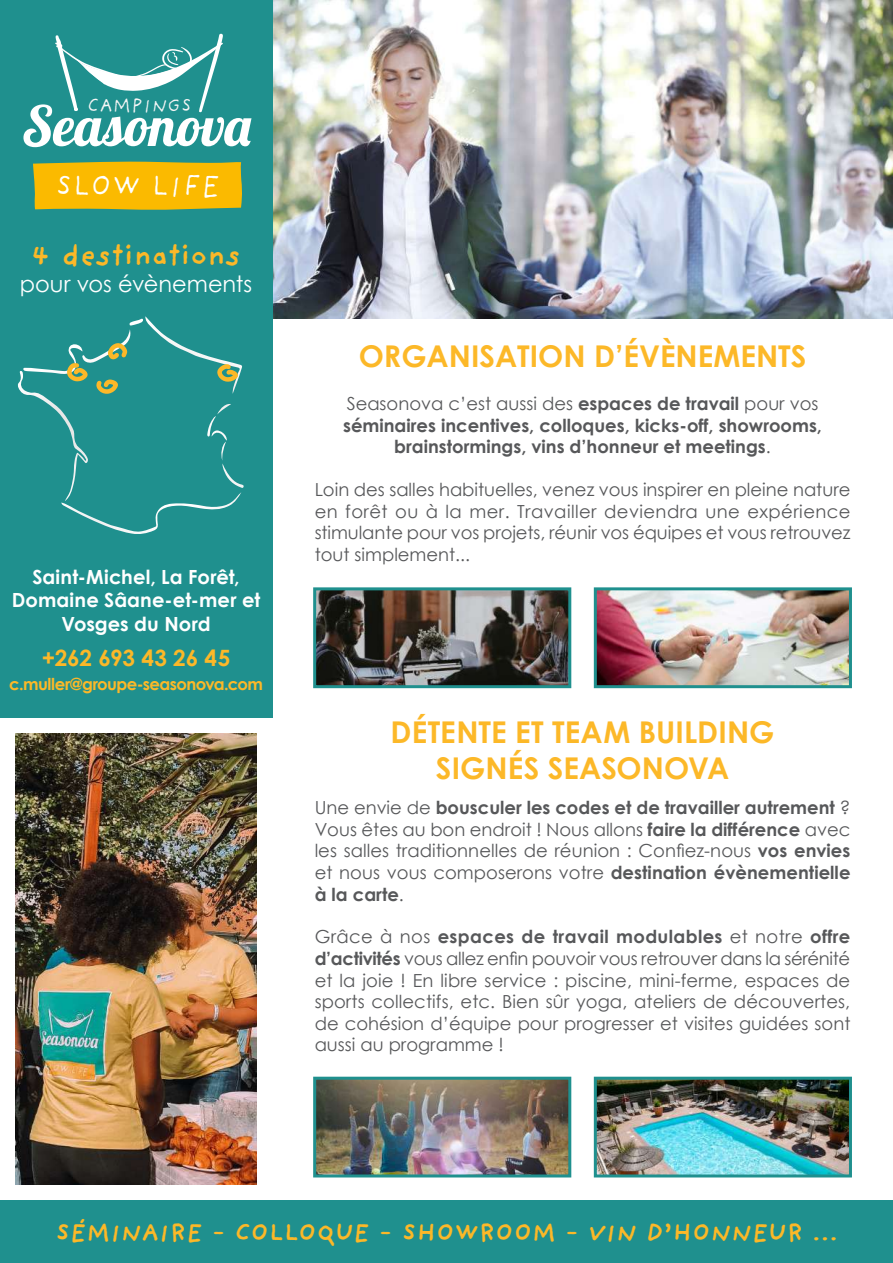
<style>
.page{position:relative;width:893px;height:1263px;background:#fff}
.page>*{position:absolute;margin:0;border:0;box-sizing:border-box;transform-origin:0 0}
.t1{font:30.75px "Providence Sans";color:#fff}
.t2{font:700 30px/36px "Century Gothic";color:#fcb828;text-align:center}
.t3{font:700 30px "Providence Sans";color:#fcb828}
.t4{font:700 25.5px "Providence Sans";letter-spacing:.005em;color:#fcb828}
.t5{font:22.5px "Century Gothic";color:#fff}
.t6{font:700 22.5px "Century Gothic";letter-spacing:-.005em;color:#fcb828}
.t7{font:19.8px "Providence Sans";color:#f6f6f6}
.t8{font:700 19.5px/23.4px "Century Gothic";letter-spacing:.005em;color:#fff;text-align:center}
.t9{font:18px/21.6px "Century Gothic";color:#57585a;text-align:justify}
.t10{font:700 18px/21.6px "Century Gothic";color:#57585a;text-align:center}
.t11{font:700 16.5px "Century Gothic";letter-spacing:-.035em;color:#fcb828}
.s1{font-weight:400}
.s2{font-weight:700}
</style>
<div class="page">
<img style="left:272px;top:0;width:621px;height:318px">
<div style="left:0;top:0;width:272px;height:718px;background:#1f908e"></div>
<div style="left:33px;top:162px;width:209px;height:48px;background:#fbba00"></div>
<svg style="left:23px;top:33px;width:228px;height:114px"></svg>
<div style="left:0;top:1200px;width:893px;height:63px;background:#1f908e"></div>
<img style="left:317px;top:591px;width:250px;height:93px">
<div style="left:313px;top:587px;width:258px;height:101px;border:3px solid #1f908e"></div>
<img style="left:317px;top:1081px;width:250px;height:92px">
<div style="left:313px;top:1077px;width:258px;height:100px;border:3px solid #1f908e"></div>
<img style="left:598px;top:1081px;width:250px;height:92px">
<div style="left:594px;top:1077px;width:258px;height:100px;border:3px solid #1f908e"></div>
<img style="left:598px;top:591px;width:250px;height:93px">
<div style="left:594px;top:587px;width:258px;height:101px;border:3px solid #1f908e"></div>
<svg style="left:17px;top:316px;width:227px;height:218px"></svg>
<img style="left:16px;top:733px;width:240px;height:451px">
<p class="t7" style="left:87px;top:93px;width:106px">CAMPINGS</p>
<h1 class="t1" style="left:55px;top:167px;width:167px">SLOW LIFE</h1>
<h2 class="t3" style="left:31px;top:237px;width:211px">4 destinations</h2>
<p class="t5" style="left:20px;top:268px;width:234px">pour vos évènements</p>
<p class="t8" style="left:12px;top:564px;width:250px">Saint-Michel, La Forêt,<br>Domaine Sâane-et-mer et<br>Vosges du Nord</p>
<p class="t6" style="left:42px;top:641px;width:190px">+262 693 43 26 45</p>
<p class="t11" style="left:9px;top:671px;width:255px">c.muller@groupe-seasonova.com</p>
<h2 class="t2" style="left:359px;top:337px;width:449px">ORGANISATION D’ÉVÈNEMENTS</h2>
<p class="t10" style="left:343px;top:392px;width:480px"><span class="s1">Seasonova c’est aussi des</span> espaces de travail <span class="s1">pour vos </span>séminaires incentives, colloques, kicks-off, showrooms, brainstormings, vins d’honneur et meetings<span class="s1">.</span></p>
<p class="t9" style="left:315px;top:478px;width:537px">Loin des salles habituelles, venez vous inspirer en pleine nature en forêt ou à la mer. Travailler deviendra une expérience stimulante pour vos projets, réunir vos équipes et vous retrouvez tout simplement...</p>
<h2 class="t2" style="left:391px;top:712px;width:385px">DÉTENTE ET TEAM BUILDING<br>SIGNÉS SEASONOVA</h2>
<p class="t9" style="left:315px;top:796px;width:537px">Une envie de <span class="s2">bousculer les codes et de travailler autrement</span> ?<br>Vous êtes au bon endroit ! Nous allons <span class="s2">faire la différence</span> avec les salles traditionnelles de réunion : Confiez-nous <span class="s2">vos envies </span>et nous vous composerons votre <span class="s2">destination évènementielle à la carte</span>.</p>
<p class="t9" style="left:315px;top:926px;width:537px">Grâce à nos <span class="s2">espaces de travail modulables</span> et notre <span class="s2">offre d’activités</span> vous allez enfin pouvoir vous retrouver dans la sérénité et la joie ! En libre service : piscine, mini-ferme, espaces de sports collectifs, etc. Bien sûr yoga, ateliers de découvertes, de cohésion d’équipe pour progresser et visites guidées sont aussi au programme !</p>
<h3 class="t4" style="left:55px;top:1217px;width:783px">SÉMINAIRE - COLLOQUE - SHOWROOM - VIN D’HONNEUR ...</h3>
</div>
